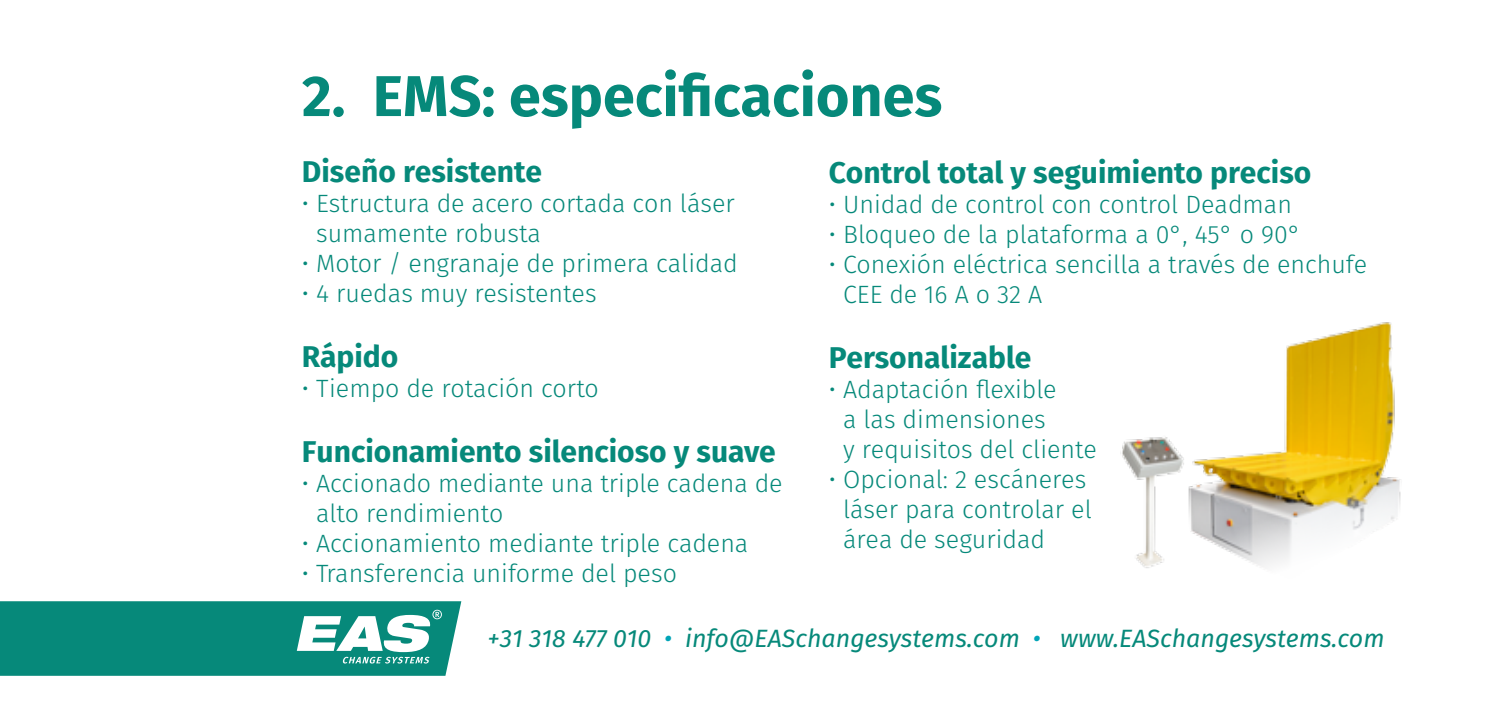
<style>
.page{position:relative;width:1489px;height:709px;background:#fff}
.page>*{position:absolute;margin:0;border:0;box-sizing:border-box;transform-origin:0 0}
.t1{font:700 57.5px "Fira Sans";color:#06897a}
.t2{font:700 30px "Fira Sans";color:#06897a}
.t3{font:300 25px/30px "Fira Sans";color:#06897a}
.t4{font:italic 25px "Fira Sans";color:#06897a}
.s1{color:#00a4b7}
</style>
<div class="page">
<img style="left:1120px;top:322px;width:281px;height:246px">
<svg style="left:0;top:601px;width:461px;height:74px;background:#24978a"></svg>
<h1 class="t1" style="left:302px;top:56px;width:642px">2. EMS: especificaciones</h1>
<p class="t2" style="left:829px;top:151px;width:484px">Control total y seguimiento preciso</p>
<p class="t3" style="left:829px;top:191px;width:464px">• Unidad de control con control Deadman</p>
<p class="t3" style="left:829px;top:221px;width:473px">• Bloqueo de la plataforma a 0°, 45° o 90°</p>
<p class="t3" style="left:843px;top:251px;width:525px;text-indent:-14px">• Conexión eléctrica sencilla a través de enchufe<br>CEE de 16 A o 32 A</p>
<p class="t2" style="left:302px;top:150px;width:241px">Diseño resistente</p>
<p class="t3" style="left:316px;top:190px;width:420px;text-indent:-14px">• Estructura de acero cortada con láser sumamente robusta</p>
<p class="t3" style="left:302px;top:250px;width:437px">• Motor / engranaje de primera calidad</p>
<p class="t3" style="left:302px;top:280px;width:296px">• 4 ruedas muy resistentes</p>
<p class="t2" style="left:302px;top:335px;width:98px">Rápido</p>
<p class="t3" style="left:302px;top:375px;width:298px">• Tiempo de rotación corto</p>
<p class="t2" style="left:302px;top:430px;width:475px">Funcionamiento silencioso y suave</p>
<p class="t3" style="left:316px;top:470px;width:468px;text-indent:-14px">• Accionado mediante una triple cadena de alto rendimiento</p>
<p class="t3" style="left:302px;top:530px;width:448px">• Accionamiento mediante triple cadena</p>
<p class="t3" style="left:302px;top:560px;width:376px">• Transferencia uniforme del peso</p>
<p class="t2" style="left:829px;top:336px;width:204px">Personalizable</p>
<p class="t3" style="left:843px;top:376px;width:255px;text-indent:-14px">• Adaptación flexible<br>a las dimensiones<br>y requisitos del cliente</p>
<p class="t3" style="left:843px;top:466px;width:250px;text-indent:-14px">• Opcional: 2 escáneres láser para controlar el área de seguridad</p>
<p class="t4" style="left:487px;top:621px;width:898px">+31 318 477 010 <span class="s1">•</span> info@EASchangesystems.com <span class="s1">•</span> www.EASchangesystems.com</p>
</div>
